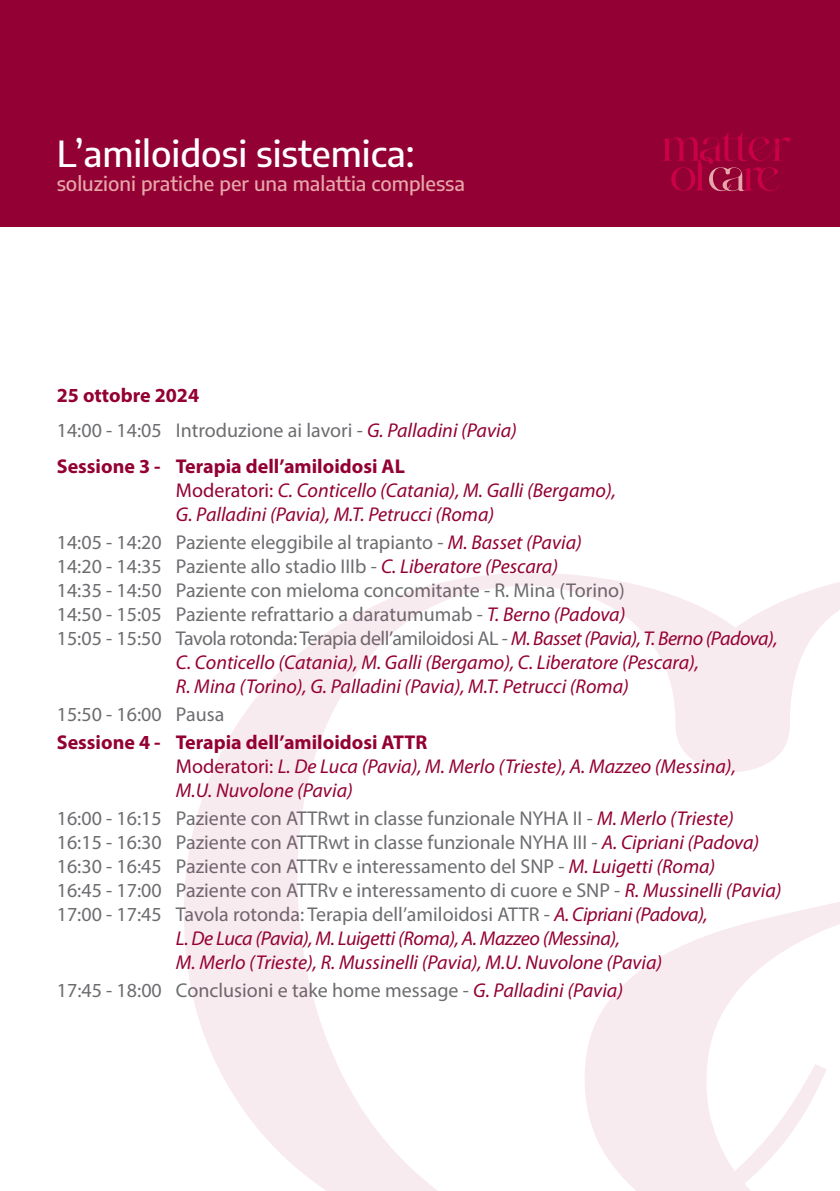
<style>
.page{position:relative;width:840px;height:1191px;background:#fff}
.page>*{position:absolute;margin:0;border:0;box-sizing:border-box;transform-origin:0 0}
.t1{font:500 36px "Encode Sans";color:#fff}
.t2{font:20px "Myriad Pro";color:#6c6d70}
.t3{font:italic 20px/24px "Myriad Pro";color:#930033}
.t4{font:700 20px/35.4px "Myriad Pro";color:#930033}
.t5{font:20px "Myriad Pro";letter-spacing:-.025em;color:#6c6d70}
.t6{font:italic 20px "Myriad Pro";letter-spacing:-.02em;color:#930033}
.t7{font:500 20px "Encode Sans";color:#e6a7aa}
.s1{font-weight:400;color:#6c6d70}
.s2{font-weight:400;font-style:italic}
.s3{font-style:normal}
.s4{font-style:italic;color:#930033}
.s5{font-weight:700;font-style:normal}
</style>
<div class="page">
<svg style="left:826px;top:582px;width:13px;height:488px"></svg>
<svg style="left:184px;top:573px;width:642px;height:618px"></svg>
<div style="left:0;top:0;width:839px;height:227px;background:#930033"></div>
<svg style="left:662px;top:131px;width:127px;height:60px"></svg>
<h1 class="t1" style="left:57px;top:128px;width:359px">L’amiloidosi sistemica:</h1>
<p class="t7" style="left:57px;top:169px;width:409px">soluzioni pratiche per una malattia complessa</p>
<p class="t4" style="left:57px;top:377px;width:461px">25 ottobre 2024<br><span class="s1">14:00 - 14:05 Introduzione ai lavori -</span> <span class="s2">G. Palladini (Pavia)<br></span>Sessione 3 - Terapia dell’amiloidosi AL</p>
<p class="t3" style="left:176px;top:478px;width:441px"><span class="s3">Moderatori:</span> C. Conticello (Catania), M. Galli (Bergamo),<br>G. Palladini (Pavia), M.T. Petrucci (Roma)</p>
<p class="t2" style="left:57px;top:530px;width:526px">14:05 - 14:20 Paziente eleggibile al trapianto - <span class="s4">M. Basset (Pavia)</span></p>
<p class="t2" style="left:57px;top:554px;width:502px">14:20 - 14:35 Paziente allo stadio IIIb - <span class="s4">C. Liberatore (Pescara)</span></p>
<p class="t2" style="left:57px;top:578px;width:569px">14:35 - 14:50 Paziente con mieloma concomitante - R. Mina (Torino)</p>
<p class="t2" style="left:57px;top:602px;width:570px">14:50 - 15:05 Paziente refrattario a daratumumab - <span class="s4">T. Berno (Padova)</span></p>
<p class="t5" style="left:57px;top:626px;width:722px">15:05 - 15:50 Tavola rotonda: Terapia dell’amiloidosi AL - <span class="s4">M. Basset (Pavia), T. Berno (Padova),</span></p>
<p class="t3" style="left:176px;top:650px;width:524px">C. Conticello (Catania), M. Galli (Bergamo), C. Liberatore (Pescara),</p>
<p class="t3" style="left:176px;top:674px;width:454px">R. Mina (Torino), G. Palladini (Pavia), M.T. Petrucci (Roma)</p>
<p class="t2" style="left:57px;top:701px;width:169px">15:50 - 16:00 Pausa</p>
<p class="t3" style="left:176px;top:730px;width:561px;text-indent:-119px"><span class="s5">Sessione 4 - Terapia dell’amiloidosi ATTR<br></span><span class="s3">Moderatori:</span> L. De Luca (Pavia), M. Merlo (Trieste), A. Mazzeo (Messina),<br>M.U. Nuvolone (Pavia)</p>
<p class="t2" style="left:57px;top:805px;width:678px">16:00 - 16:15 Paziente con ATTRwt in classe funzionale NYHA II - <span class="s4">M. Merlo (Trieste)</span></p>
<p class="t2" style="left:57px;top:829px;width:703px">16:15 - 16:30 Paziente con ATTRwt in classe funzionale NYHA III - <span class="s4">A. Cipriani (Padova)</span></p>
<p class="t2" style="left:57px;top:853px;width:659px">16:30 - 16:45 Paziente con ATTRv e interessamento del SNP - <span class="s4">M. Luigetti (Roma)</span></p>
<p class="t2" style="left:57px;top:877px;width:726px">16:45 - 17:00 Paziente con ATTRv e interessamento di cuore e SNP - <span class="s4">R. Mussinelli (Pavia)</span></p>
<p class="t2" style="left:57px;top:901px;width:652px">17:00 - 17:45 Tavola rotonda: Terapia dell’amiloidosi ATTR - <span class="s4">A. Cipriani (Padova),</span></p>
<p class="t6" style="left:176px;top:927px;width:445px">L. De Luca (Pavia), M. Luigetti (Roma), A. Mazzeo (Messina),</p>
<p class="t3" style="left:176px;top:950px;width:487px">M. Merlo (Trieste), R. Mussinelli (Pavia), M.U. Nuvolone (Pavia)</p>
<p class="t2" style="left:57px;top:977px;width:567px">17:45 - 18:00 Conclusioni e take home message - <span class="s4">G. Palladini (Pavia)</span></p>
</div>
